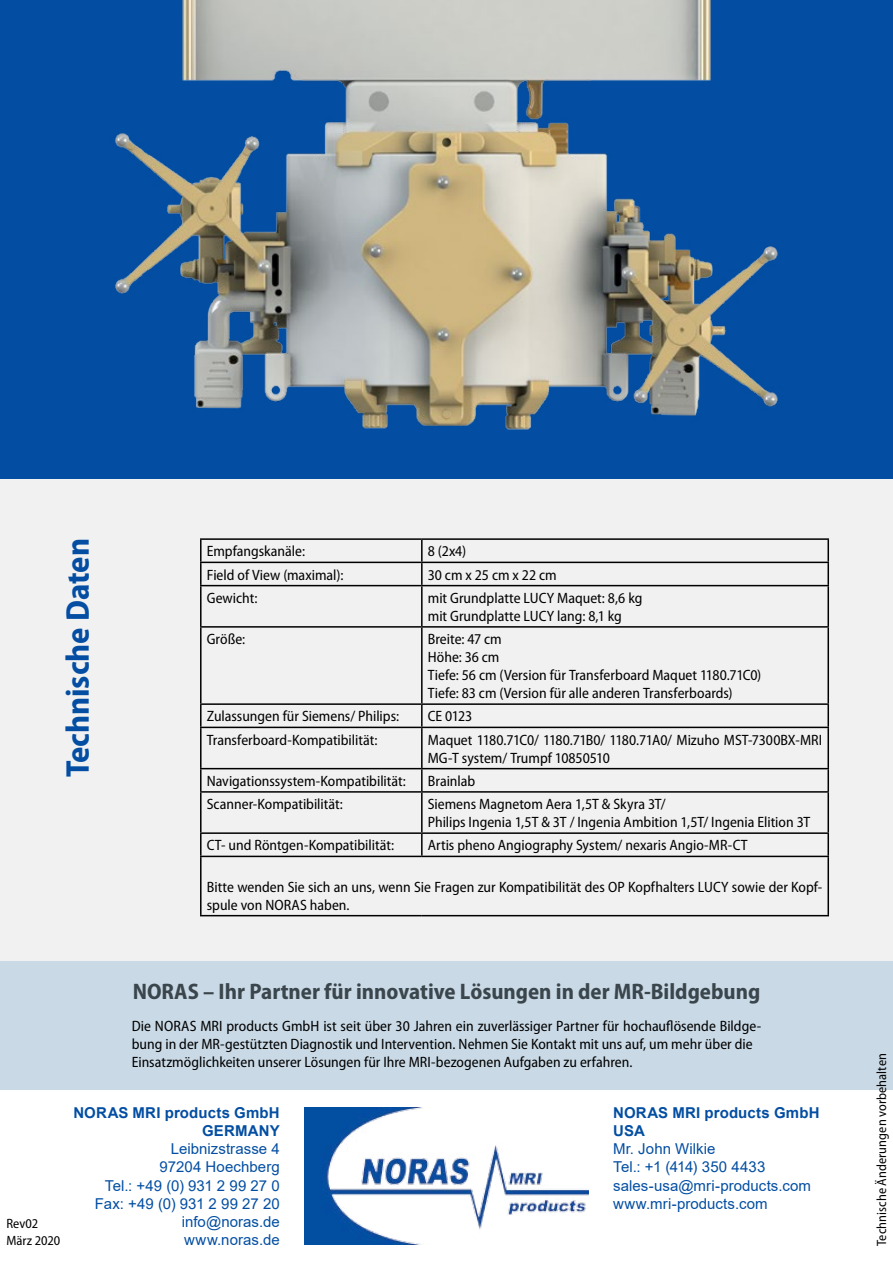
<style>
.page{position:relative;width:893px;height:1263px;background:#fff}
.page>*{position:absolute;margin:0;border:0;box-sizing:border-box;transform-origin:0 0}
.t1{font:700 semi-condensed 33px "Myriad Pro";color:#034ea2}
.t2{font:700 semi-condensed 22.5px "Myriad Pro";color:#3a454c}
.t3{font:semi-condensed 15px/18px "Myriad Pro";color:#000}
.t4{font:15px/18px "Arial";letter-spacing:.005em;color:#034ea2;text-align:right}
.t5{font:700 15px/18px "Arial";letter-spacing:.01em;color:#034ea2;text-align:right}
.t6{font:semi-condensed 13.5px/17px "Myriad Pro";letter-spacing:.005em;color:#000}
</style>
<div class="page">
<img style="left:305px;top:1107px;width:283px;height:138px">
<div style="left:0;top:0;width:893px;height:480px;background:#034ea2"></div>
<div style="left:0;top:480px;width:893px;height:481px;background:#f1f1f2"></div>
<div style="left:0;top:961px;width:893px;height:128px;background:#c9d9e5"></div>
<img style="left:109px;top:0;width:674px;height:480px">
<hr style="left:200px;top:538px;width:222px;height:2px;background:#000">
<hr style="left:200px;top:540px;width:2px;height:22px;background:#000">
<hr style="left:422px;top:538px;width:407px;height:2px;background:#000">
<hr style="left:421px;top:540px;width:2px;height:22px;background:#000">
<hr style="left:827px;top:540px;width:2px;height:22px;background:#000">
<hr style="left:200px;top:562px;width:222px;height:1px;background:#000">
<hr style="left:200px;top:563px;width:2px;height:22px;background:#000">
<hr style="left:422px;top:562px;width:407px;height:1px;background:#000">
<hr style="left:421px;top:563px;width:2px;height:22px;background:#000">
<hr style="left:827px;top:563px;width:2px;height:22px;background:#000">
<hr style="left:200px;top:585px;width:222px;height:1px;background:#000">
<hr style="left:200px;top:586px;width:2px;height:40px;background:#000">
<hr style="left:422px;top:585px;width:407px;height:1px;background:#000">
<hr style="left:421px;top:586px;width:2px;height:40px;background:#000">
<hr style="left:827px;top:586px;width:2px;height:40px;background:#000">
<hr style="left:200px;top:626px;width:222px;height:2px;background:#000">
<hr style="left:200px;top:628px;width:2px;height:75px;background:#000">
<hr style="left:422px;top:626px;width:407px;height:2px;background:#000">
<hr style="left:421px;top:628px;width:2px;height:75px;background:#000">
<hr style="left:827px;top:628px;width:2px;height:75px;background:#000">
<hr style="left:200px;top:703px;width:222px;height:2px;background:#000">
<hr style="left:200px;top:705px;width:2px;height:22px;background:#000">
<hr style="left:422px;top:703px;width:407px;height:2px;background:#000">
<hr style="left:421px;top:705px;width:2px;height:22px;background:#000">
<hr style="left:827px;top:705px;width:2px;height:22px;background:#000">
<hr style="left:200px;top:727px;width:222px;height:1px;background:#000">
<hr style="left:200px;top:728px;width:2px;height:40px;background:#000">
<hr style="left:422px;top:727px;width:407px;height:1px;background:#000">
<hr style="left:421px;top:728px;width:2px;height:40px;background:#000">
<hr style="left:827px;top:728px;width:2px;height:40px;background:#000">
<hr style="left:200px;top:768px;width:222px;height:1px;background:#000">
<hr style="left:200px;top:769px;width:2px;height:22px;background:#000">
<hr style="left:422px;top:768px;width:407px;height:1px;background:#000">
<hr style="left:421px;top:769px;width:2px;height:22px;background:#000">
<hr style="left:827px;top:769px;width:2px;height:22px;background:#000">
<hr style="left:200px;top:791px;width:222px;height:2px;background:#000">
<hr style="left:200px;top:793px;width:2px;height:39px;background:#000">
<hr style="left:422px;top:791px;width:407px;height:2px;background:#000">
<hr style="left:421px;top:793px;width:2px;height:39px;background:#000">
<hr style="left:827px;top:793px;width:2px;height:39px;background:#000">
<hr style="left:200px;top:832px;width:222px;height:2px;background:#000">
<hr style="left:200px;top:834px;width:2px;height:22px;background:#000">
<hr style="left:422px;top:832px;width:407px;height:2px;background:#000">
<hr style="left:421px;top:834px;width:2px;height:22px;background:#000">
<hr style="left:827px;top:834px;width:2px;height:22px;background:#000">
<hr style="left:200px;top:856px;width:222px;height:1px;background:#000">
<hr style="left:200px;top:857px;width:2px;height:58px;background:#000">
<hr style="left:422px;top:856px;width:407px;height:1px;background:#000">
<hr style="left:827px;top:857px;width:2px;height:58px;background:#000">
<hr style="left:200px;top:915px;width:222px;height:1px;background:#000">
<hr style="left:422px;top:915px;width:407px;height:1px;background:#000">
<h1 class="t1" style="left:56px;top:777px;width:241px;rotate:-90deg">Technische Daten</h1>
<p class="t3" style="left:207px;top:542px;width:100px">Empfangskanäle:</p>
<p class="t3" style="left:428px;top:542px;width:40px">8 (2x4)</p>
<p class="t3" style="left:207px;top:565px;width:138px">Field of View (maximal):</p>
<p class="t3" style="left:428px;top:565px;width:130px">30 cm x 25 cm x 22 cm</p>
<p class="t3" style="left:207px;top:589px;width:52px">Gewicht:</p>
<p class="t3" style="left:428px;top:589px;width:216px">mit Grundplatte LUCY Maquet: 8,6 kg mit Grundplatte LUCY lang: 8,1 kg</p>
<p class="t3" style="left:207px;top:630px;width:40px">Größe:</p>
<p class="t3" style="left:428px;top:630px;width:335px">Breite: 47 cm<br>Höhe: 36 cm<br>Tiefe: 56 cm (Version für Transferboard Maquet 1180.71C0)<br>Tiefe: 83 cm (Version für alle anderen Transferboards)</p>
<p class="t3" style="left:207px;top:707px;width:194px">Zulassungen für Siemens/ Philips:</p>
<p class="t3" style="left:428px;top:707px;width:46px">CE 0123</p>
<p class="t3" style="left:207px;top:730px;width:172px">Transferboard-Kompatibilität:</p>
<p class="t3" style="left:428px;top:730px;width:396px">Maquet 1180.71C0/ 1180.71B0/ 1180.71A0/ Mizuho MST-7300BX-MRI<br>MG-T system/ Trumpf 10850510</p>
<p class="t3" style="left:207px;top:772px;width:201px">Navigationssystem-Kompatibilität:</p>
<p class="t3" style="left:428px;top:772px;width:49px">Brainlab</p>
<p class="t3" style="left:207px;top:795px;width:138px">Scanner-Kompatibilität:</p>
<p class="t3" style="left:428px;top:795px;width:384px">Siemens Magnetom Aera 1,5T &amp; Skyra 3T/<br>Philips Ingenia 1,5T &amp; 3T / Ingenia Ambition 1,5T/ Ingenia Elition 3T</p>
<p class="t3" style="left:207px;top:836px;width:189px">CT- und Röntgen-Kompatibilität:</p>
<p class="t3" style="left:428px;top:836px;width:321px">Artis pheno Angiography System/ nexaris Angio-MR-CT</p>
<p class="t3" style="left:207px;top:877px;width:617px">Bitte wenden Sie sich an uns, wenn Sie Fragen zur Kompatibilität des OP Kopfhalters LUCY sowie der Kopf&shy;spule von NORAS haben.</p>
<h2 class="t2" style="left:133px;top:977px;width:629px">NORAS – Ihr Partner für innovative Lösungen in der MR-Bildgebung</h2>
<p class="t3" style="left:132px;top:1017px;width:631px">Die NORAS MRI products GmbH ist seit über 30 Jahren ein zuverlässiger Partner für hochauflösende Bildge&shy;bung in der MR-gestützten Diagnostik und Intervention. Nehmen Sie Kontakt mit uns auf, um mehr über die<br>Einsatzmöglichkeiten unserer Lösungen für Ihre MRI-bezogenen Aufgaben zu erfahren.</p>
<p class="t6" style="left:6px;top:1215px;width:55px">Rev02<br>März 2020</p>
<p class="t5" style="left:73px;top:1104px;width:208px">NORAS MRI products GmbH<br>GERMANY</p>
<p class="t4" style="left:95px;top:1140px;width:186px">Leibnizstrasse 4<br>97204 Hoechberg<br>Tel.: +49 (0) 931 2 99 27 0<br>Fax: +49 (0) 931 2 99 27 20 info@noras.de www.noras.de</p>
<p class="t5" style="left:613px;top:1104px;width:208px;text-align:left">NORAS MRI products GmbH<br>USA</p>
<p class="t4" style="left:613px;top:1140px;width:199px;text-align:left">Mr. John Wilkie<br>Tel.: +1 (414) 350 4433 sales-usa@mri-products.com www.mri-products.com</p>
<p class="t6" style="left:873px;top:1246px;width:194px;rotate:-90deg">Technische Änderungen vorbehalten</p>
</div>
